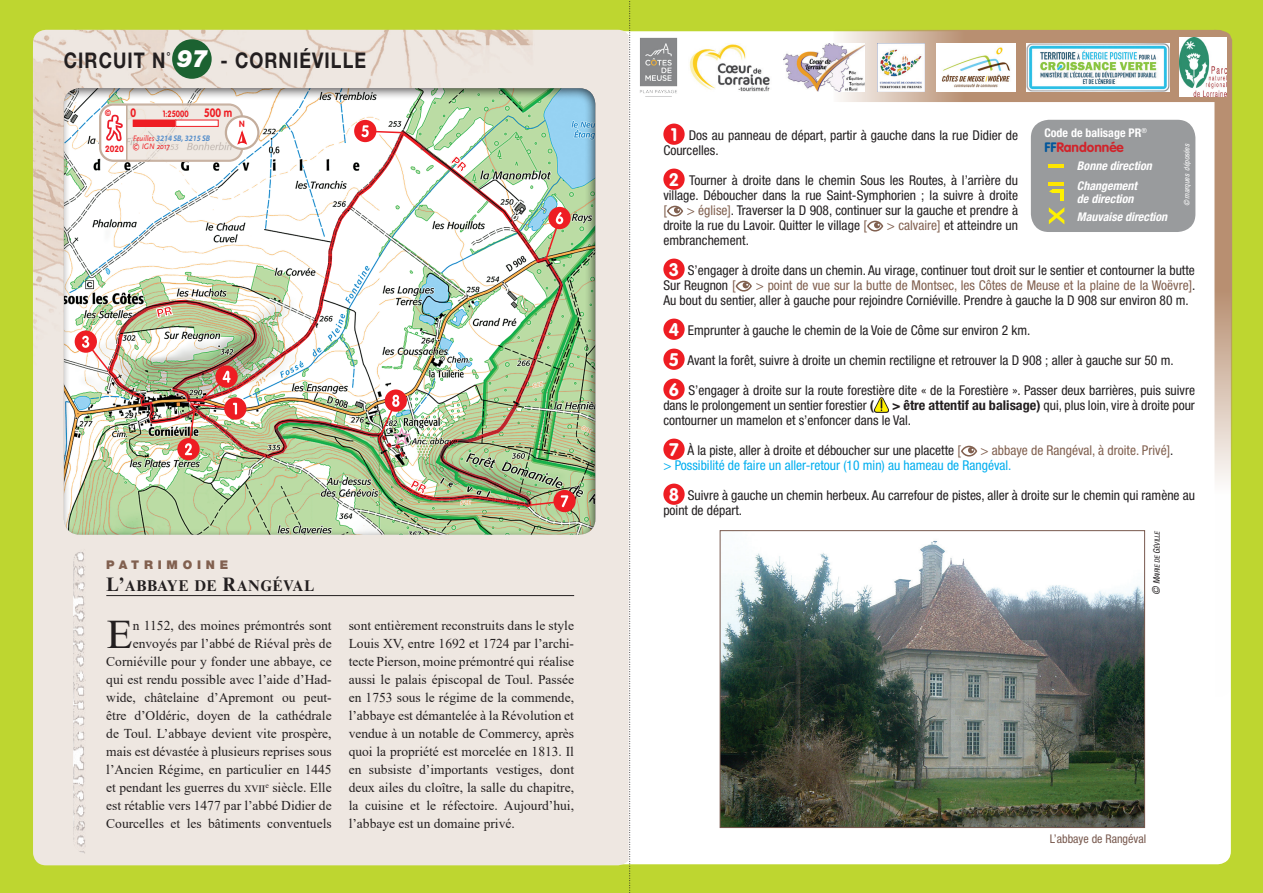
<style>
.page{position:relative;width:1263px;height:893px;background:#bed630}
.page>*{position:absolute;margin:0;border:0;box-sizing:border-box;transform-origin:0 0}
._05-ITIN-Histo_Coura{font:39.75px "Times New Roman MT Std";color:#231f20}
._05-ITIN-Titre{font:700 21.6px "Helvetica Neue LT Std";letter-spacing:.06em;color:#231f20;scale:.83 1}
.t1{font:700 18px "VAG Rounded Std";color:#fff}
._05-ITIN-Histo_Titre{font:15.6px "Times New Roman MT Std Bold SC800";letter-spacing:.035em;color:#231f20}
._05-ITIN-Courant{font:condensed 13.5px/15px "Helvetica Neue LT Std";color:#231f20}
._05-ITIN-Histo_Coura-2{font:13.5px/18px "Times New Roman";color:#231f20;text-align:right}
._05-ITIN-Courant-2{font:condensed 13.5px "Helvetica Neue LT Std";color:#00aeef}
._05-ITIN-Courant-3{font:condensed 13.5px "Helvetica Neue LT Std";color:#81604f}
._05-ITIN-Chapô{font:700 13.5px "VAG Rounded Std";color:#d1232a}
._05-ITIN-Chapô-2{font:italic 700 condensed 12px "Helvetica Neue LT Std";color:#fff}
._05-ITIN-Courant-4{font:condensed 12px "Helvetica Neue LT Std";color:#78594e}
._05-ITIN-Chapô-3{font:700 condensed 12px "Helvetica Neue LT Std";color:#fff}
.t2{font:900 12px "Helvetica Neue LT Std";letter-spacing:.4em;color:#81604f}
.t3{font:700 12px "VAG Rounded Std";color:#ee1d23;scale:.82 1}
.t4{font:700 9px "VAG Rounded Std";color:#ee1d23;scale:.82 1}
.t5{font:700 9px "VAG Rounded Std";color:#ee1d23;scale:.9 1}
.t6{font:italic 700 8.25px "Myriad Pro";color:#5990cb;scale:.9 1}
.t7{font:italic 8.25px "Scala Sans";color:#ee1d23;scale:.9 1}
._05-ITIN-Courant-5{font:italic condensed 7.5px "Helvetica Neue LT Std";color:#fff}
._05-ITIN-Courant-6{font:7.2px "Helvetica Neue LT Std Cn O SC800";color:#231f20}
.s1{font-weight:900;font-style:italic;font-size:24px;color:#fff}
.s2{font-family:"Scala Sans";font-weight:400;color:#ee1d23}
.s3{font-size:19.5px}
.s4{color:#81604f}
.s5{color:#01569b}
.s6{font-weight:700}
.s7{color:#231f20}
.s8{font-family:"Helvetica Neue LT Std";font-style:italic;font-stretch:condensed;font-size:10.5px}
.s9{font-size:9px}
</style>
<div class="page">
<div style="left:33px;top:31px;width:1198px;height:833px;background:#fff;border-radius:13px"></div>
<div style="left:33px;top:30px;width:596px;height:835px;background:#eee7e1"></div>
<svg style="left:629px;top:1px;width:2px;height:892px"></svg>
<div style="left:663px;top:124px;width:22px;height:21px;background:#ee1d23;border-radius:50%"></div>
<div style="left:663px;top:169px;width:22px;height:21px;background:#ee1d23;border-radius:50%"></div>
<svg style="left:667px;top:206px;width:16px;height:11px"></svg>
<div style="left:663px;top:259px;width:22px;height:21px;background:#ee1d23;border-radius:50%"></div>
<svg style="left:735px;top:281px;width:17px;height:11px"></svg>
<div style="left:663px;top:319px;width:22px;height:21px;background:#ee1d23;border-radius:50%"></div>
<div style="left:663px;top:349px;width:22px;height:21px;background:#ee1d23;border-radius:50%"></div>
<div style="left:663px;top:379px;width:22px;height:21px;background:#ee1d23;border-radius:50%"></div>
<div style="left:663px;top:439px;width:22px;height:21px;background:#ee1d23;border-radius:50%"></div>
<div style="left:663px;top:484px;width:22px;height:21px;background:#ee1d23;border-radius:50%"></div>
<div style="left:63px;top:87px;width:533px;height:449px;background:#231f20;opacity:.75"></div>
<div style="left:172px;top:39px;width:40px;height:40px;background:#1c6231;border-radius:50%"></div>
<hr style="left:106px;top:595px;width:468px;height:1px;background:#231f20">
<img style="left:73px;top:549px;width:32px;height:304px">
<svg style="left:833px;top:30px;width:399px;height:667px"></svg>
<hr style="left:1053px;top:189px;width:11px;height:4px;background:#fff101">
<hr style="left:1060px;top:189px;width:4px;height:12px;background:#fff101">
<hr style="left:1048px;top:182px;width:16px;height:4px;background:#ffe601">
<img style="left:722px;top:532px;width:421px;height:294px">
<div style="left:720px;top:530px;width:425px;height:298px;border:1px solid #78594e"></div>
<img style="left:784px;top:43px;width:81px;height:49px">
<img style="left:878px;top:43px;width:46px;height:49px">
<img style="left:936px;top:43px;width:79px;height:49px">
<img style="left:689px;top:44px;width:81px;height:48px">
<img style="left:1026px;top:43px;width:143px;height:49px">
<img style="left:640px;top:37px;width:38px;height:60px">
<img style="left:1179px;top:37px;width:47px;height:60px">
<svg style="left:156px;top:306px;width:17px;height:12px"></svg>
<svg style="left:450px;top:155px;width:17px;height:18px"></svg>
<svg style="left:410px;top:479px;width:17px;height:16px"></svg>
<p class="_05-ITIN-Titre" style="left:64px;top:47px;width:176px">CIRCUIT N<sup>°</sup> <span class="s1">97</span></p>
<p class="_05-ITIN-Titre" style="left:221px;top:47px;width:177px">- CORNIÉVILLE</p>
<p class="t5" style="left:105px;top:108px;width:9px">©</p>
<p class="t3" style="left:130px;top:106px;width:8px">0</p>
<p class="t4" style="left:163px;top:109px;width:33px">1:25000</p>
<p class="t3" style="left:204px;top:106px;width:36px">500 m</p>
<p class="t5" style="left:239px;top:118px;width:8px">N</p>
<p class="t5" style="left:105px;top:144px;width:22px">2020</p>
<p class="t6" style="left:133px;top:133px;width:88px"><span class="s2">Feuilles</span> 3214 SB, 3215 SB</p>
<p class="t7" style="left:132px;top:142px;width:43px">© IGN 2017</p>
<p class="t2" style="left:106px;top:557px;width:123px">PATRIMOINE</p>
<p class="_05-ITIN-Histo_Titre" style="left:106px;top:576px;width:209px"><span class="s3">L’</span>ABBAYE DE <span class="s3">R</span>ANGÉVAL</p>
<p class="_05-ITIN-Histo_Coura" style="left:106px;top:612px;width:28px">E</p>
<p class="_05-ITIN-Histo_Coura-2" style="left:106px;top:616px;width:227px">n 1152, des moines prémontrés sont envoyés par l’abbé de Riéval près de Corniéville pour y fonder une abbaye, ce qui est rendu possible avec l’aide d’Had&shy;wide, châtelaine d’Apremont ou peut&shy;être d’Oldéric, doyen de la cathédrale de Toul. L’abbaye devient vite prospère, mais est dévastée à plusieurs reprises sous l’Ancien Régime, en particulier en 1445 et pendant les guerres du xvii<sup>e</sup> siècle. Elle est rétablie vers 1477 par l’abbé Didier de Courcelles et les bâtiments conventuels</p>
<p class="_05-ITIN-Histo_Coura-2" style="left:349px;top:616px;width:227px;text-align:justify">sont entièrement reconstruits dans le style Louis XV, entre 1692 et 1724 par l’archi&shy;tecte Pierson, moine prémontré qui réalise aussi le palais épiscopal de Toul. Passée en 1753 sous le régime de la commende, l’abbaye est démantelée à la Révolution et vendue à un notable de Commercy, après quoi la propriété est morcelée en 1813. Il en subsiste d’importants vestiges, dont deux ailes du cloître, la salle du chapitre, la cuisine et le réfectoire. Aujourd’hui, l’abbaye est un domaine privé.</p>
<p class="t1" style="left:671px;top:124px;width:8px">1</p>
<p class="_05-ITIN-Courant" style="left:663px;top:128px;width:356px;text-indent:25px">Dos au panneau de départ, partir à gauche dans la rue Didier de<br>Courcelles.</p>
<p class="t1" style="left:669px;top:169px;width:12px">2</p>
<p class="_05-ITIN-Courant" style="left:663px;top:173px;width:356px;text-align:justify;text-indent:26px">Tourner à droite dans le chemin Sous les Routes, à l’arrière du village. Déboucher dans la rue Saint-Symphorien ; la suivre à droite <span class="s4">[</span></p>
<p class="_05-ITIN-Courant" style="left:663px;top:203px;width:356px;text-indent:23px"><span class="s4">&gt; église]</span>. Traverser la D 908, continuer sur la gauche et prendre à droite la rue du Lavoir. Quitter le village <span class="s4">[</span></p>
<p class="_05-ITIN-Courant" style="left:887px;top:218px;width:133px"><span class="s4">&gt; calvaire]</span> et atteindre un</p>
<p class="_05-ITIN-Chapô-3" style="left:1044px;top:125px;width:104px">Code de balisage PR<sup>®</sup></p>
<p class="_05-ITIN-Chapô" style="left:1044px;top:139px;width:81px"><span class="s5">FF</span>Randonnée</p>
<p class="_05-ITIN-Chapô-2" style="left:1077px;top:159px;width:77px">Bonne direction</p>
<p class="_05-ITIN-Chapô-2" style="left:1077px;top:178px;width:61px">Changement</p>
<p class="_05-ITIN-Chapô-2" style="left:1077px;top:192px;width:58px">de direction</p>
<p class="_05-ITIN-Chapô-2" style="left:1077px;top:210px;width:92px">Mauvaise direction</p>
<p class="_05-ITIN-Courant-5" style="left:1182px;top:206px;width:64px;rotate:-90deg">© marques déposées</p>
<p class="_05-ITIN-Courant" style="left:663px;top:233px;width:87px">embranchement.</p>
<p class="t1" style="left:669px;top:259px;width:12px">3</p>
<p class="_05-ITIN-Courant" style="left:663px;top:263px;width:533px;text-indent:25px">S’engager à droite dans un chemin. Au virage, continuer tout droit sur le sentier et contourner la butte<br>Sur Reugnon <span class="s4">[</span></p>
<p class="_05-ITIN-Courant" style="left:663px;top:278px;width:533px;text-indent:92px"><span class="s4">&gt; point de vue sur la butte de Montsec, les Côtes de Meuse et la plaine de la Woëvre]</span>.<br>Au bout du sentier, aller à gauche pour rejoindre Corniéville. Prendre à gauche la D 908 sur environ 80 m.</p>
<p class="t1" style="left:669px;top:319px;width:12px">4</p>
<p class="_05-ITIN-Courant" style="left:688px;top:323px;width:344px">Emprunter à gauche le chemin de la Voie de Côme sur environ 2 km.</p>
<p class="t1" style="left:669px;top:349px;width:12px">5</p>
<p class="_05-ITIN-Courant" style="left:687px;top:353px;width:488px">Avant la forêt, suivre à droite un chemin rectiligne et retrouver la D 908 ; aller à gauche sur 50 m.</p>
<p class="t1" style="left:669px;top:379px;width:12px">6</p>
<p class="_05-ITIN-Courant" style="left:663px;top:383px;width:533px;text-indent:25px">S’engager à droite sur la route forestière dite « de la Forestière ». Passer deux barrières, puis suivre dans le prolongement un sentier forestier <span class="s6">(</span></p>
<p class="_05-ITIN-Courant" style="left:663px;top:398px;width:533px;text-indent:229px"><span class="s6">&gt; être attentif au balisage)</span> qui, plus loin, vire à droite pour contourner un mamelon et s’enfoncer dans le Val.</p>
<p class="t1" style="left:669px;top:439px;width:11px">7</p>
<p class="_05-ITIN-Courant" style="left:687px;top:443px;width:275px">À la piste, aller à droite et déboucher sur une placette <span class="s4">[</span></p>
<p class="_05-ITIN-Courant-3" style="left:980px;top:443px;width:194px">&gt; abbaye de Rangéval, à droite. Privé]<span class="s7">.</span></p>
<p class="_05-ITIN-Courant-2" style="left:663px;top:458px;width:350px">&gt; Possibilité de faire un aller-retour (10 min) au hameau de Rangéval.</p>
<p class="t1" style="left:669px;top:484px;width:12px">8</p>
<p class="_05-ITIN-Courant" style="left:663px;top:488px;width:533px;text-indent:24px">Suivre à gauche un chemin herbeux. Au carrefour de pistes, aller à droite sur le chemin qui ramène au point de départ.</p>
<p class="_05-ITIN-Courant-6" style="left:1153px;top:595px;width:66px;rotate:-90deg"><span class="s8">©</span> <span class="s9">M</span>airie de <span class="s9">G</span>éville</p>
<p class="_05-ITIN-Courant-4" style="left:1050px;top:832px;width:98px">L’abbaye de Rangéval</p>
</div>
